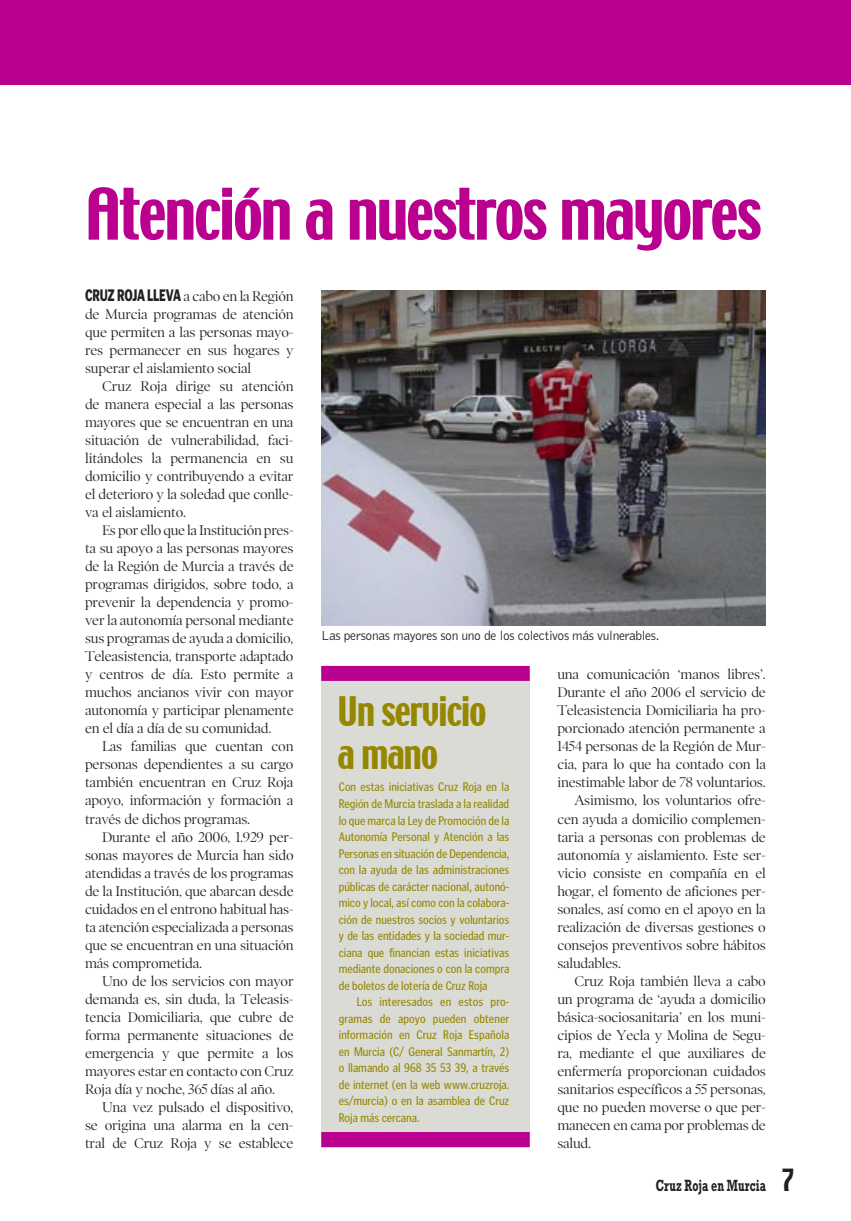
<style>
.page{position:relative;width:851px;height:1221px;background:#fff}
.page>*{position:absolute;margin:0;border:0;box-sizing:border-box;transform-origin:0 0}
.t1{font:63px "Techno";letter-spacing:-.03em;color:#b9008f}
.t2{font:36px/43.2px "Techno";letter-spacing:-.025em;color:#958700}
.t3{font:700 16.5px "Rockwell";letter-spacing:.005em;color:#212125;scale:.65 1}
.t4{font:14.25px/18px "Poynter OS Display";letter-spacing:-.015em;color:#212125;text-align:justify}
.t5{font:300 13.5px "Bell Gothic";letter-spacing:-.025em;color:#212125}
.t6{font:condensed 12.75px/16.5px "Poynter Gothic Text";color:#958700;text-align:justify}
.s1{font-family:"Poynter Gothic Text";font-weight:900;font-size:16.5px}
.s2{font-family:"Techno";font-weight:400;font-size:27px}
</style>
<div class="page">
<img style="left:321px;top:291px;width:444px;height:334px">
<div style="left:321px;top:669px;width:208px;height:478px;background:#dadbd4"></div>
<div style="left:0;top:0;width:850px;height:85px;background:#b9008f"></div>
<div style="left:321px;top:1131px;width:208px;height:15px;background:#b9008f"></div>
<div style="left:321px;top:666px;width:208px;height:15px;background:#b9008f"></div>
<h1 class="t1" style="left:85px;top:171px;width:677px">Atención a nuestros mayores</h1>
<p class="t4" style="left:85px;top:287px;width:210px"><span class="s1">CRUZ ROJA LLEVA</span> a cabo en la Región de Murcia programas de atención que permiten a las personas mayo&shy;res permanecer en sus hogares y superar el aislamiento social</p>
<p class="t4" style="left:85px;top:377px;width:210px;text-indent:17px">Cruz Roja dirige su atención de manera especial a las personas mayores que se encuentran en una situación de vulnerabilidad, faci&shy;litándoles la permanencia en su domicilio y contribuyendo a evitar el deterioro y la soledad que conlle&shy;va el aislamiento.</p>
<p class="t4" style="left:85px;top:521px;width:210px;text-indent:17px">Es por ello que la Institución pres&shy;ta su apoyo a las personas mayores de la Región de Murcia a través de programas dirigidos, sobre todo, a prevenir la dependencia y promo&shy;ver la autonomía personal mediante sus programas de ayuda a domicilio, Teleasistencia, transporte adaptado y centros de día. Esto permite a muchos ancianos vivir con mayor autonomía y participar plenamente en el día a día de su comunidad.</p>
<p class="t4" style="left:85px;top:737px;width:210px;text-indent:17px">Las familias que cuentan con personas dependientes a su cargo también encuentran en Cruz Roja apoyo, información y formación a través de dichos programas.</p>
<p class="t4" style="left:85px;top:827px;width:210px;text-indent:17px">Durante el año 2006, 1.929 per&shy;sonas mayores de Murcia han sido atendidas a través de los programas de la Institución, que abarcan desde cuidados en el entrono habitual has&shy;ta atención especializada a personas que se encuentran en una situación más comprometida.</p>
<p class="t4" style="left:85px;top:971px;width:210px;text-indent:17px">Uno de los servicios con mayor demanda es, sin duda, la Teleasis&shy;tencia Domiciliaria, que cubre de forma permanente situaciones de emergencia y que permite a los mayores estar en contacto con Cruz Roja día y noche, 365 días al año.</p>
<p class="t4" style="left:85px;top:1097px;width:210px;text-indent:17px">Una vez pulsado el dispositivo, se origina una alarma en la cen&shy;tral de Cruz Roja y se establece</p>
<p class="t5" style="left:321px;top:628px;width:339px">Las personas mayores son uno de los colectivos más vulnerables.</p>
<p class="t4" style="left:557px;top:665px;width:210px">una comunicación ‘manos libres’.</p>
<p class="t4" style="left:557px;top:683px;width:210px">Durante el año 2006 el servicio de</p>
<p class="t4" style="left:557px;top:701px;width:210px">Teleasistencia Domiciliaria ha pro-</p>
<p class="t4" style="left:557px;top:719px;width:210px">porcionado atención permanente a</p>
<p class="t4" style="left:557px;top:737px;width:210px">1454 personas de la Región de Mur-</p>
<p class="t4" style="left:557px;top:755px;width:210px">cia, para lo que ha contado con la</p>
<p class="t4" style="left:557px;top:773px;width:210px">inestimable labor de 78 voluntarios.</p>
<p class="t4" style="left:574px;top:791px;width:193px">Asimismo, los voluntarios ofre-</p>
<p class="t4" style="left:557px;top:809px;width:210px">cen ayuda a domicilio complemen-</p>
<p class="t4" style="left:557px;top:827px;width:210px">taria a personas con problemas de</p>
<p class="t4" style="left:557px;top:845px;width:210px">autonomía y aislamiento. Este ser-</p>
<p class="t4" style="left:557px;top:863px;width:210px">vicio consiste en compañía en el</p>
<p class="t4" style="left:557px;top:881px;width:210px">hogar, el fomento de aficiones per-</p>
<p class="t4" style="left:557px;top:899px;width:210px">sonales, así como en el apoyo en la</p>
<p class="t4" style="left:557px;top:917px;width:210px">realización de diversas gestiones o</p>
<p class="t4" style="left:557px;top:935px;width:210px">consejos preventivos sobre hábitos</p>
<p class="t4" style="left:557px;top:953px;width:65px">saludables.</p>
<p class="t4" style="left:574px;top:971px;width:193px">Cruz Roja también lleva a cabo</p>
<p class="t4" style="left:557px;top:989px;width:210px">un programa de ‘ayuda a domicilio</p>
<p class="t4" style="left:557px;top:1007px;width:210px">básica-sociosanitaria’ en los muni-</p>
<p class="t4" style="left:557px;top:1025px;width:210px">cipios de Yecla y Molina de Segu-</p>
<p class="t4" style="left:557px;top:1043px;width:210px">ra, mediante el que auxiliares de</p>
<p class="t4" style="left:557px;top:1061px;width:210px">enfermería proporcionan cuidados</p>
<p class="t4" style="left:557px;top:1079px;width:210px">sanitarios específicos a 55 personas,</p>
<p class="t4" style="left:557px;top:1097px;width:210px">que no pueden moverse o que per-</p>
<p class="t4" style="left:557px;top:1115px;width:210px">manecen en cama por problemas de</p>
<p class="t4" style="left:557px;top:1133px;width:35px">salud.</p>
<h2 class="t2" style="left:337px;top:691px;width:150px">Un servicio a mano</h2>
<p class="t6" style="left:339px;top:778px;width:172px">Con estas iniciativas Cruz Roja en la Región de Murcia traslada a la realidad lo que marca la Ley de Promoción de la Autonomía Personal y Atención a las Personas en situación de Dependencia, con la ayuda de las administraciones públicas de carácter nacional, autonó&shy;mico y local, así como con la colabora&shy;ción de nuestros socios y voluntarios y de las entidades y la sociedad mur&shy;ciana que financian estas iniciativas mediante donaciones o con la compra de boletos de lotería de Cruz Roja</p>
<p class="t6" style="left:339px;top:993px;width:172px;text-indent:18px">Los interesados en estos pro&shy;gramas de apoyo pueden obtener información en Cruz Roja Española en Murcia (C/ General Sanmartín, 2) o llamando al 968 35 53 39, a través de internet (en la web www.cruzroja. es/murcia) o en la asamblea de Cruz Roja más cercana.</p>
<p class="t3" style="left:655px;top:1175px;width:216px">Cruz Roja en Murcia <span class="s2">7</span></p>
</div>
